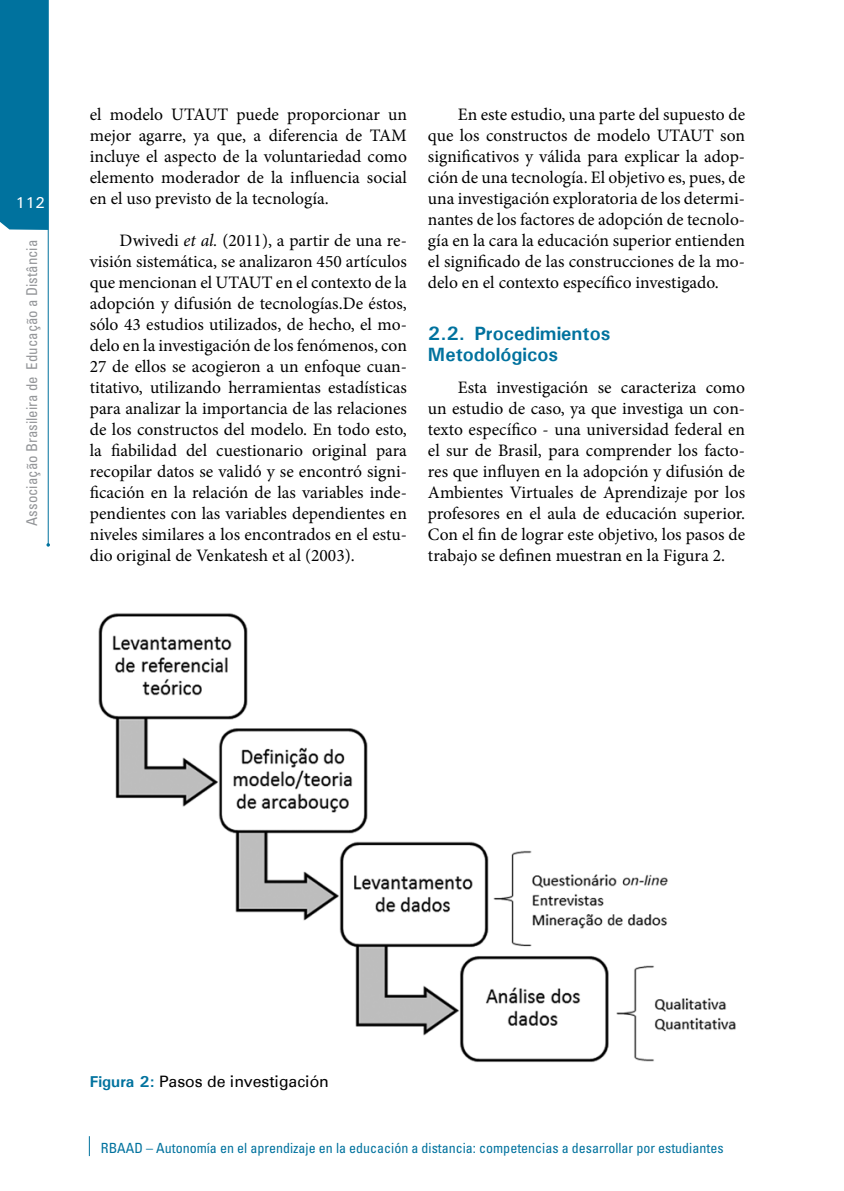
<style>
.page{position:relative;width:844px;height:1191px;background:#fff}
.page>*{position:absolute;margin:0;border:0;box-sizing:border-box;transform-origin:0 0}
.t1{font:700 19.25px/21px "Univers";color:#00729e}
.t2{font:17.5px/21px "Minion Pro";color:#000;text-align:justify}
.t3{font:15.75px "Univers";color:#000}
.t4{font:500 15.75px "Univers";color:#fff}
.t5{font:condensed 14.88px "Univers";color:#939598}
.t6{font:condensed 14px "Univers";color:#00729e}
.s1{font-style:italic}
.s2{font-weight:700;color:#00729e}
</style>
<div class="page">
<div style="left:0;top:0;width:48px;height:230px;background:#00729e"></div>
<hr style="left:48px;top:0;width:1px;height:545px;background:#00729e">
<svg style="left:89px;top:1136px;width:1px;height:20px"></svg>
<img style="left:98px;top:613px;width:638px;height:450px">
<p class="t4" style="left:15px;top:192px;width:31px">112</p>
<p class="t5" style="left:22px;top:526px;width:287px;rotate:-90deg">Associação Brasileira de Educação a Distância</p>
<p class="t2" style="left:90px;top:104px;width:318px">el modelo UTAUT puede proporcionar un mejor agarre, ya que, a diferencia de TAM incluye el aspecto de la voluntariedad como elemento moderador de la influencia social en el uso previsto de la tecnología.</p>
<p class="t2" style="left:90px;top:230px;width:318px;text-indent:30px">Dwivedi <span class="s1">et al.</span> (2011), a partir de una re&shy;visión sistemática, se analizaron 450 artículos que mencionan el UTAUT en el contexto de la adopción y difusión de tecnologías.De éstos, sólo 43 estudios utilizados, de hecho, el mo&shy;delo en la investigación de los fenómenos, con 27 de ellos se acogieron a un enfoque cuan&shy;titativo, utilizando herramientas estadísticas para analizar la importancia de las relaciones de los constructos del modelo. En todo esto, la fiabilidad del cuestionario original para recopilar datos se validó y se encontró signi&shy;ficación en la relación de las variables inde&shy;pendientes con las variables dependientes en niveles similares a los encontrados en el estu&shy;dio original de Venkatesh et al (2003).</p>
<p class="t2" style="left:428px;top:104px;width:318px;text-indent:30px">En este estudio, una parte del supuesto de que los constructos de modelo UTAUT son significativos y válida para explicar la adop&shy;ción de una tecnología. El objetivo es, pues, de una investigación exploratoria de los determi&shy;nantes de los factores de adopción de tecnolo&shy;gía en la cara la educación superior entienden el significado de las construcciones de la mo&shy;delo en el contexto específico investigado.</p>
<p class="t1" style="left:428px;top:323px;width:184px">2.2. Procedimientos<br>Metodológicos</p>
<p class="t2" style="left:428px;top:377px;width:318px;text-indent:30px">Esta investigación se caracteriza como un estudio de caso, ya que investiga un con&shy;texto específico - una universidad federal en el sur de Brasil, para comprender los facto&shy;res que influyen en la adopción y difusión de Ambientes Virtuales de Aprendizaje por los profesores en el aula de educación superior.<br>Con el fin de lograr este objetivo, los pasos de trabajo se definen muestran en la Figura 2.</p>
<p class="t3" style="left:90px;top:1071px;width:240px"><span class="s2">Figura 2:</span> Pasos de investigación</p>
<p class="t6" style="left:101px;top:1139px;width:624px">RBAAD – Autonomía en el aprendizaje en la educación a distancia: competencias a desarrollar por estudiantes</p>
</div>
